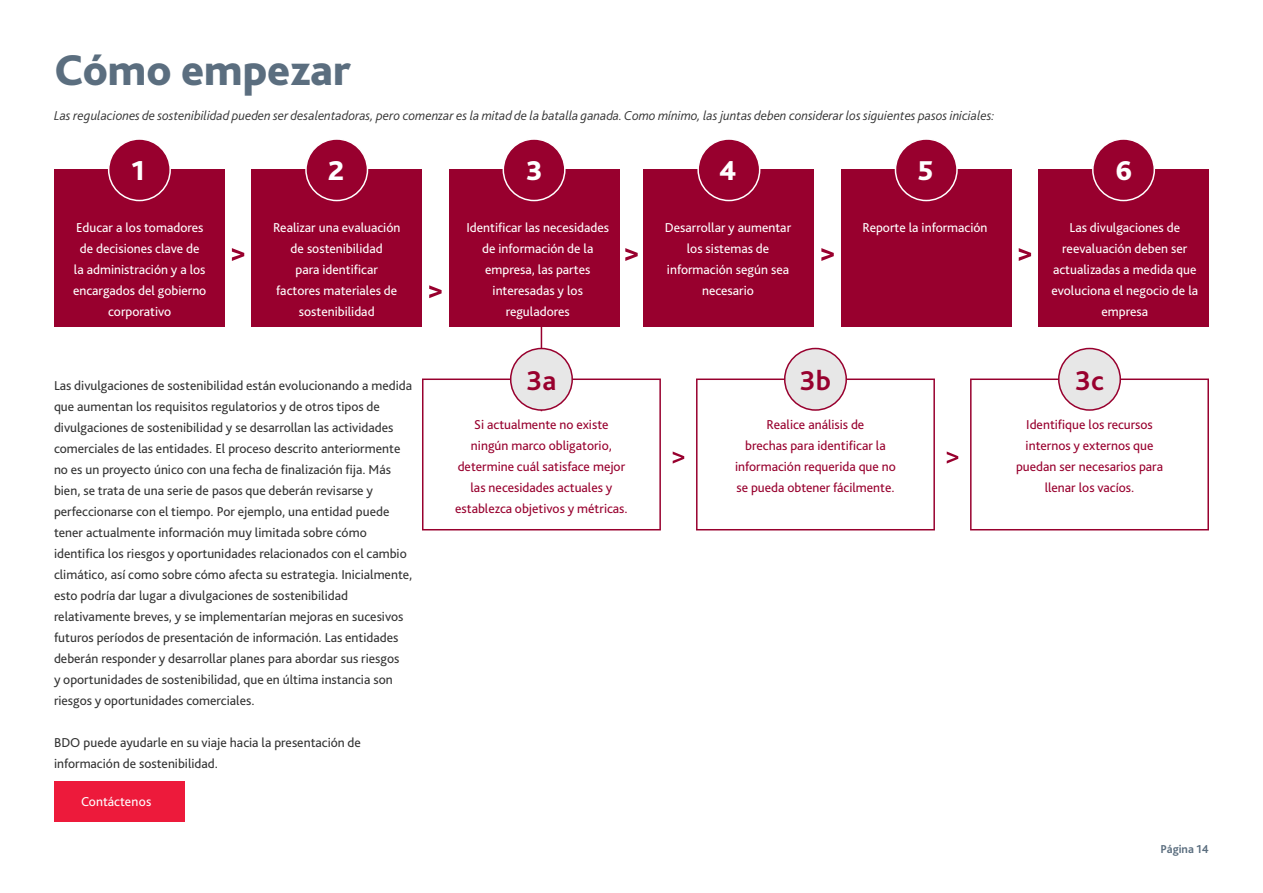
<style>
.page{position:relative;width:1263px;height:893px;background:#fff}
.page>*{position:absolute;margin:0;border:0;box-sizing:border-box;transform-origin:0 0}
.t1{font:800 45px "Bliss 2";color:#5b6e7f}
.t2{font:800 28.5px "Bliss 2";color:#fff}
.t3{font:700 28.5px "Bliss 2";color:#98002e}
.t4{font:13.5px/21px "Bliss Pro";color:#333}
.t5{font:13.5px/21px "Bliss Pro";color:#fff;text-align:center}
.t6{font:13.5px/21px "Bliss Pro";color:#98002e;text-align:center}
.t7{font:italic 300 13.5px "Bliss 2";color:#333}
.t8{font:13.5px "Bliss Pro";color:#fff}
.t9{font:700 12px "Bliss 2";color:#5b6e7f}
</style>
<div class="page">
<hr style="left:541px;top:317px;width:1px;height:94px;background:#98002e">
<div style="left:251px;top:170px;width:171px;height:157px;background:#98002e"></div>
<div style="left:841px;top:170px;width:171px;height:157px;background:#98002e"></div>
<div style="left:696px;top:378px;width:239px;height:152px;border:2px solid #98002e"></div>
<div style="left:54px;top:170px;width:171px;height:157px;background:#98002e"></div>
<div style="left:643px;top:170px;width:171px;height:157px;background:#98002e"></div>
<div style="left:422px;top:378px;width:239px;height:152px;border:2px solid #98002e"></div>
<div style="left:449px;top:170px;width:170px;height:157px;background:#98002e"></div>
<div style="left:1038px;top:170px;width:171px;height:157px;background:#98002e"></div>
<div style="left:970px;top:378px;width:239px;height:152px;border:2px solid #98002e"></div>
<svg style="left:673px;top:451px;width:11px;height:13px"></svg>
<svg style="left:947px;top:451px;width:11px;height:13px"></svg>
<div style="left:54px;top:782px;width:131px;height:40px;background:#ed1a3b"></div>
<div style="left:511px;top:348px;width:61px;height:62px;background:#e7e7e7;border-radius:50%"></div>
<div style="left:510px;top:348px;width:63px;height:63px;border:2px solid #98002e;border-radius:50%"></div>
<div style="left:785px;top:348px;width:61px;height:62px;background:#e7e7e7;border-radius:50%"></div>
<div style="left:784px;top:348px;width:63px;height:63px;border:2px solid #98002e;border-radius:50%"></div>
<div style="left:1059px;top:348px;width:61px;height:62px;background:#e7e7e7;border-radius:50%"></div>
<div style="left:1058px;top:348px;width:63px;height:63px;border:2px solid #98002e;border-radius:50%"></div>
<div style="left:109px;top:139px;width:61px;height:62px;background:#98002e;border-radius:50%"></div>
<div style="left:108px;top:138px;width:63px;height:63px;border:2px solid #fff;border-radius:50%"></div>
<div style="left:698px;top:139px;width:62px;height:62px;background:#98002e;border-radius:50%"></div>
<div style="left:697px;top:138px;width:63px;height:63px;border:2px solid #fff;border-radius:50%"></div>
<svg style="left:232px;top:248px;width:12px;height:13px"></svg>
<svg style="left:429px;top:285px;width:13px;height:13px"></svg>
<svg style="left:625px;top:248px;width:13px;height:13px"></svg>
<svg style="left:821px;top:248px;width:13px;height:13px"></svg>
<svg style="left:1019px;top:248px;width:12px;height:13px"></svg>
<div style="left:306px;top:139px;width:61px;height:62px;background:#98002e;border-radius:50%"></div>
<div style="left:305px;top:138px;width:63px;height:63px;border:2px solid #fff;border-radius:50%"></div>
<div style="left:895px;top:139px;width:62px;height:62px;background:#98002e;border-radius:50%"></div>
<div style="left:895px;top:138px;width:63px;height:63px;border:2px solid #fff;border-radius:50%"></div>
<div style="left:503px;top:139px;width:62px;height:62px;background:#98002e;border-radius:50%"></div>
<div style="left:502px;top:138px;width:63px;height:63px;border:2px solid #fff;border-radius:50%"></div>
<div style="left:1093px;top:139px;width:61px;height:62px;background:#98002e;border-radius:50%"></div>
<div style="left:1092px;top:138px;width:63px;height:63px;border:2px solid #fff;border-radius:50%"></div>
<h1 class="t1" style="left:54px;top:42px;width:298px">Cómo empezar</h1>
<p class="t7" style="left:54px;top:107px;width:942px">Las regulaciones de sostenibilidad pueden ser desalentadoras, pero comenzar es la mitad de la batalla ganada. Como mínimo, las juntas deben considerar los siguientes pasos iniciales:</p>
<h2 class="t2" style="left:328px;top:153px;width:17px">2</h2>
<h2 class="t2" style="left:526px;top:153px;width:18px">3</h2>
<h2 class="t2" style="left:918px;top:153px;width:17px">5</h2>
<h2 class="t2" style="left:1115px;top:153px;width:18px">6</h2>
<h2 class="t2" style="left:132px;top:153px;width:15px">1</h2>
<h2 class="t2" style="left:719px;top:153px;width:19px">4</h2>
<p class="t5" style="left:273px;top:217px;width:129px">Realizar una evaluación de sostenibilidad<br>para identificar factores materiales de sostenibilidad</p>
<p class="t5" style="left:862px;top:217px;width:127px">Reporte la información</p>
<p class="t5" style="left:466px;top:217px;width:144px">Identificar las necesidades de información de la empresa, las partes interesadas y los reguladores</p>
<p class="t5" style="left:1051px;top:217px;width:148px">Las divulgaciones de reevaluación deben ser actualizadas a medida que evoluciona el negocio de la empresa</p>
<p class="t5" style="left:73px;top:217px;width:135px">Educar a los tomadores de decisiones clave de<br>la administración y a los encargados del gobierno corporativo</p>
<p class="t5" style="left:665px;top:217px;width:128px">Desarrollar y aumentar los sistemas de información según sea necesario</p>
<p class="t4" style="left:54px;top:375px;width:360px">Las divulgaciones de sostenibilidad están evolucionando a medida que aumentan los requisitos regulatorios y de otros tipos de divulgaciones de sostenibilidad y se desarrollan las actividades comerciales de las entidades. El proceso descrito anteriormente no es un proyecto único con una fecha de finalización fija. Más bien, se trata de una serie de pasos que deberán revisarse y perfeccionarse con el tiempo. Por ejemplo, una entidad puede tener actualmente información muy limitada sobre cómo identifica los riesgos y oportunidades relacionados con el cambio climático, así como sobre cómo afecta su estrategia. Inicialmente, esto podría dar lugar a divulgaciones de sostenibilidad relativamente breves, y se implementarían mejoras en sucesivos futuros períodos de presentación de información. Las entidades deberán responder y desarrollar planes para abordar sus riesgos<br>y oportunidades de sostenibilidad, que en última instancia son riesgos y oportunidades comerciales.</p>
<p class="t4" style="left:54px;top:732px;width:308px">BDO puede ayudarle en su viaje hacia la presentación de información de sostenibilidad.</p>
<p class="t8" style="left:81px;top:794px;width:72px">Contáctenos</p>
<h2 class="t3" style="left:526px;top:363px;width:31px">3a</h2>
<h2 class="t3" style="left:800px;top:363px;width:33px">3b</h2>
<h2 class="t3" style="left:1075px;top:363px;width:30px">3c</h2>
<p class="t6" style="left:455px;top:414px;width:174px">Si actualmente no existe ningún marco obligatorio, determine cuál satisface mejor las necesidades actuales y establezca objetivos y métricas.</p>
<p class="t6" style="left:735px;top:414px;width:162px">Realice análisis de<br>brechas para identificar la información requerida que no se pueda obtener fácilmente.</p>
<p class="t6" style="left:1016px;top:414px;width:148px">Identifique los recursos internos y externos que puedan ser necesarios para llenar los vacíos.</p>
<p class="t9" style="left:1160px;top:842px;width:50px">Página 14</p>
</div>
